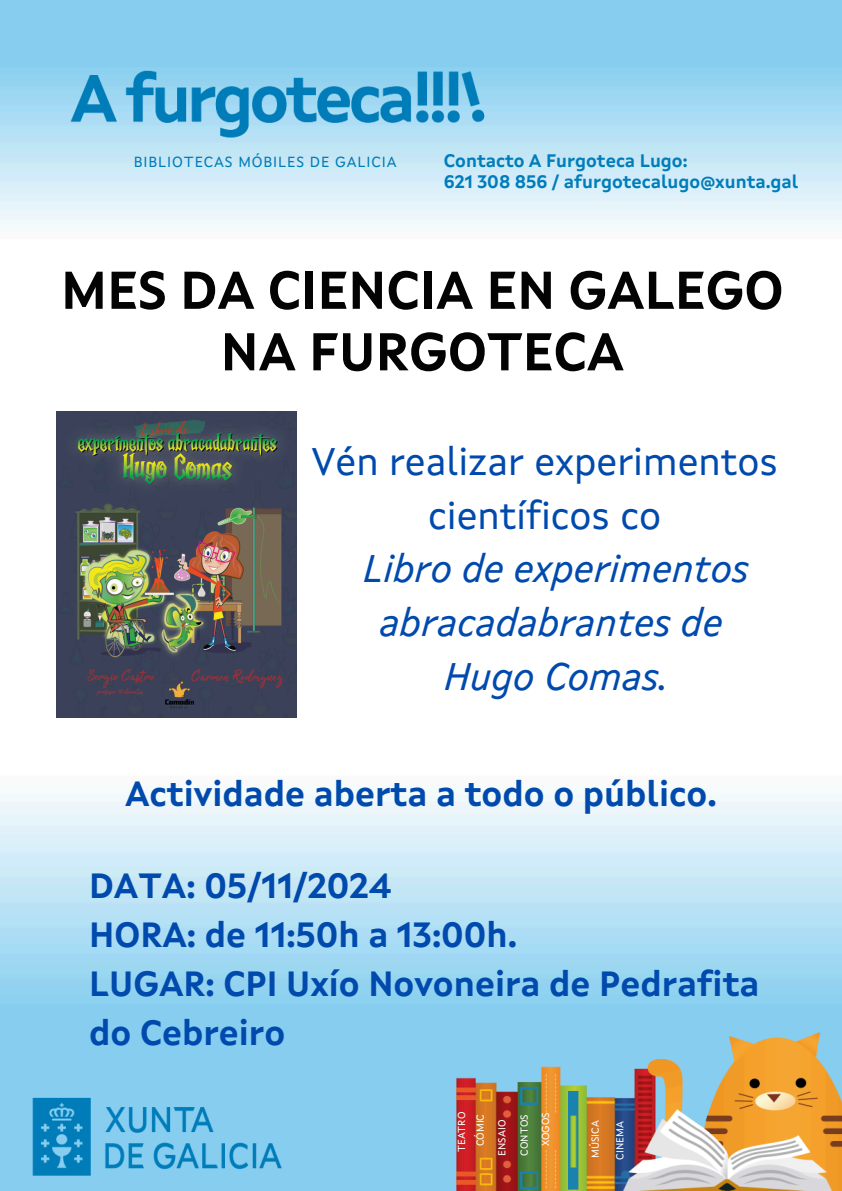
<style>
.page{position:relative;width:842px;height:1191px;background:#fff}
.page>*{position:absolute;margin:0;border:0;box-sizing:border-box;transform-origin:0 0}
.t1{font:700 53px/61.5px "Xunta Sans";color:#020302;text-align:center}
.t2{font:italic 39px/54px "Xunta Sans";color:#004aad;text-align:center}
.t3{font:39px/54px "Xunta Sans";color:#004aad;text-align:center}
.t4{font:700 35px/48.8px "Xunta Sans";color:#004aad}
.t5{font:700 18.1px/21.2px "Xunta Sans";color:#007dbb}
.t6{font:14.8px "Xunta Sans";letter-spacing:.06em;color:#007dbb}
.t7{font:10.3px "Xunta Sans";color:#fff}
</style>
<div class="page">
<img style="left:0;top:0;width:842px;height:1190px">
<img style="left:56px;top:411px;width:240px;height:307px">
<p class="t6" style="left:134px;top:155px;width:264px">BIBLIOTECAS MÓBILES DE GALICIA</p>
<p class="t5" style="left:444px;top:152px;width:356px">Contacto A Furgoteca Lugo:<br>621 308 856 / afurgotecalugo@xunta.gal</p>
<p class="t1" style="left:61px;top:264px;width:724px">MES DA CIENCIA EN GALEGO<br>NA FURGOTECA</p>
<p class="t3" style="left:311px;top:437px;width:468px">Vén realizar experimentos científicos co</p>
<p class="t2" style="left:363px;top:545px;width:387px">Libro de experimentos abracadabrantes de<br>Hugo Comas.</p>
<p class="t4" style="left:125px;top:772px;width:593px">Actividade aberta a todo o público.</p>
<p class="t4" style="left:89px;top:864px;width:672px">DATA: 05/11/2024<br>HORA: de 11:50h a 13:00h.<br>LUGAR: CPI Uxío Novoneira de Pedrafita do Cebreiro</p>
<h4 class="t7" style="left:457px;top:1151px;width:42px;rotate:-90deg">TEATRO</h4>
<h1 class="t7" style="left:498px;top:1155px;width:37px;rotate:-90deg">ENSAIO</h1>
<p class="t7" style="left:476px;top:1146px;width:34px;rotate:-90deg">CÓMIC</p>
<h2 class="t7" style="left:520px;top:1155px;width:43px;rotate:-90deg">CONTOS</h2>
<h2 class="t7" style="left:541px;top:1146px;width:36px;rotate:-90deg">XOGOS</h2>
<h3 class="t7" style="left:591px;top:1157px;width:39px;rotate:-90deg">MÚSICA</h3>
<h3 class="t7" style="left:616px;top:1159px;width:40px;rotate:-90deg">CINEMA</h3>
</div>
